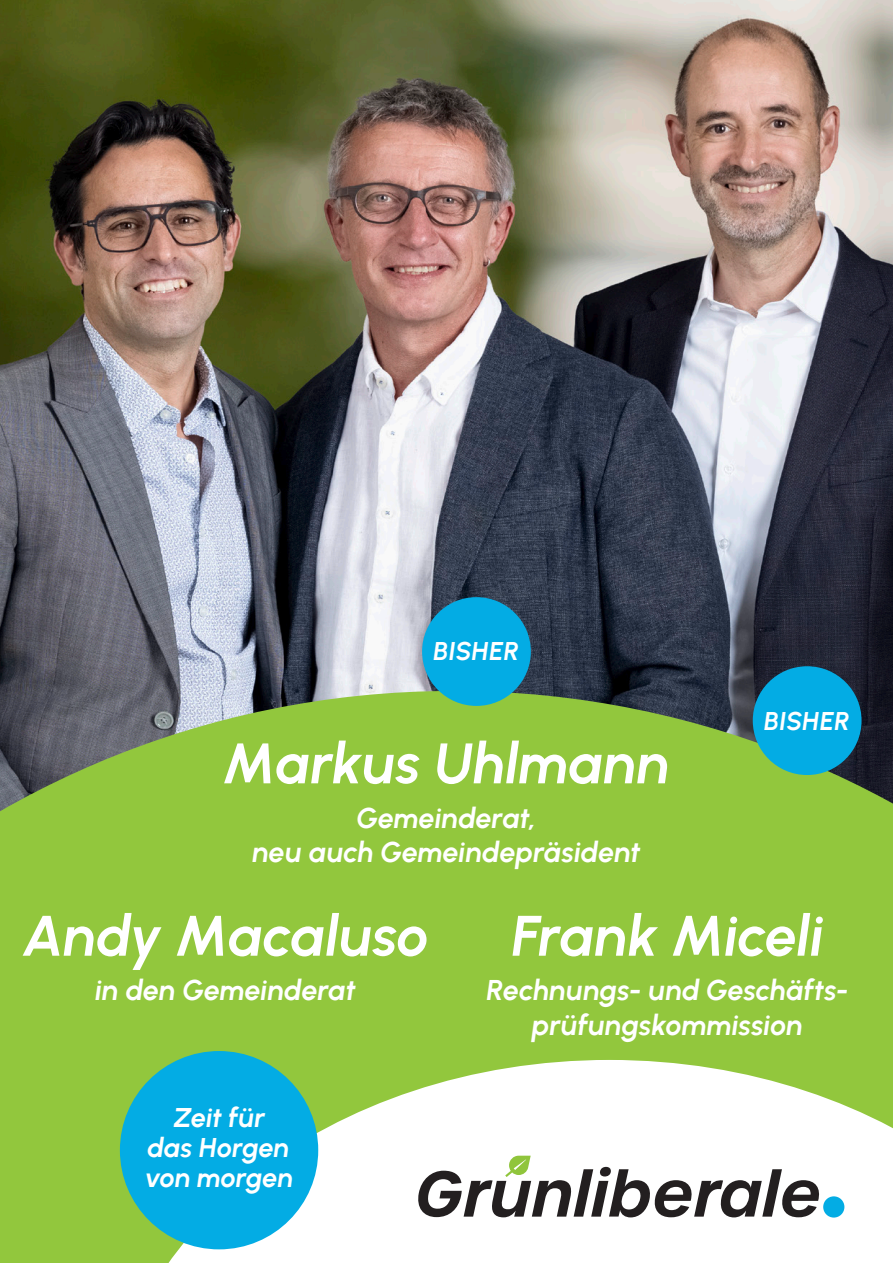
<style>
.page{position:relative;width:893px;height:1263px;background:#fff}
.page>*{position:absolute;margin:0;border:0;box-sizing:border-box;transform-origin:0 0}
.t1{font:italic 800 57px "Urbanist";letter-spacing:-.01em;color:#fff}
.t2{font:italic 800 28.5px/34.5px "Urbanist";letter-spacing:-.005em;color:#fff;text-align:center}
._05_Kreis__Freitext{font:italic 800 27px/30px "Urbanist";letter-spacing:-.005em;color:#fff;text-align:center}
._09_Bisher-Störer{font:italic 800 25.65px "Urbanist";letter-spacing:.01em;color:#fff}
</style>
<div class="page">
<img style="left:0;top:0;width:893px;height:691px">
<svg style="left:0;top:691px;width:893px;height:572px;background:#8cbe3f"></svg>
<svg style="left:105px;top:1060px;width:788px;height:203px"></svg>
<svg style="left:418px;top:1156px;width:403px;height:61px"></svg>
<div style="left:823px;top:1196px;width:21px;height:21px;background:#03ace4;border-radius:50%"></div>
<div style="left:120px;top:1051px;width:198px;height:198px;background:#03ace4;border-radius:50%"></div>
<div style="left:422px;top:597px;width:109px;height:109px;background:#03ace4;border-radius:50%"></div>
<div style="left:753px;top:666px;width:108px;height:109px;background:#03ace4;border-radius:50%"></div>
<p class="_09_Bisher-Störer" style="left:433px;top:636px;width:87px">BISHER</p>
<p class="t1" style="left:223px;top:729px;width:448px">Markus Uhlmann</p>
<p class="t2" style="left:252px;top:800px;width:390px">Gemeinderat,<br>neu auch Gemeindepräsident</p>
<p class="_09_Bisher-Störer" style="left:764px;top:705px;width:87px">BISHER</p>
<p class="t1" style="left:22px;top:901px;width:407px">Andy Macaluso</p>
<p class="t1" style="left:511px;top:901px;width:314px">Frank Miceli</p>
<p class="t2" style="left:95px;top:973px;width:262px">in den Gemeinderat</p>
<p class="t2" style="left:486px;top:973px;width:364px">Rechnungs- und Geschäfts&shy;prüfungskommission</p>
<p class="_05_Kreis__Freitext" style="left:145px;top:1102px;width:150px">Zeit für<br>das Horgen von morgen</p>
</div>
